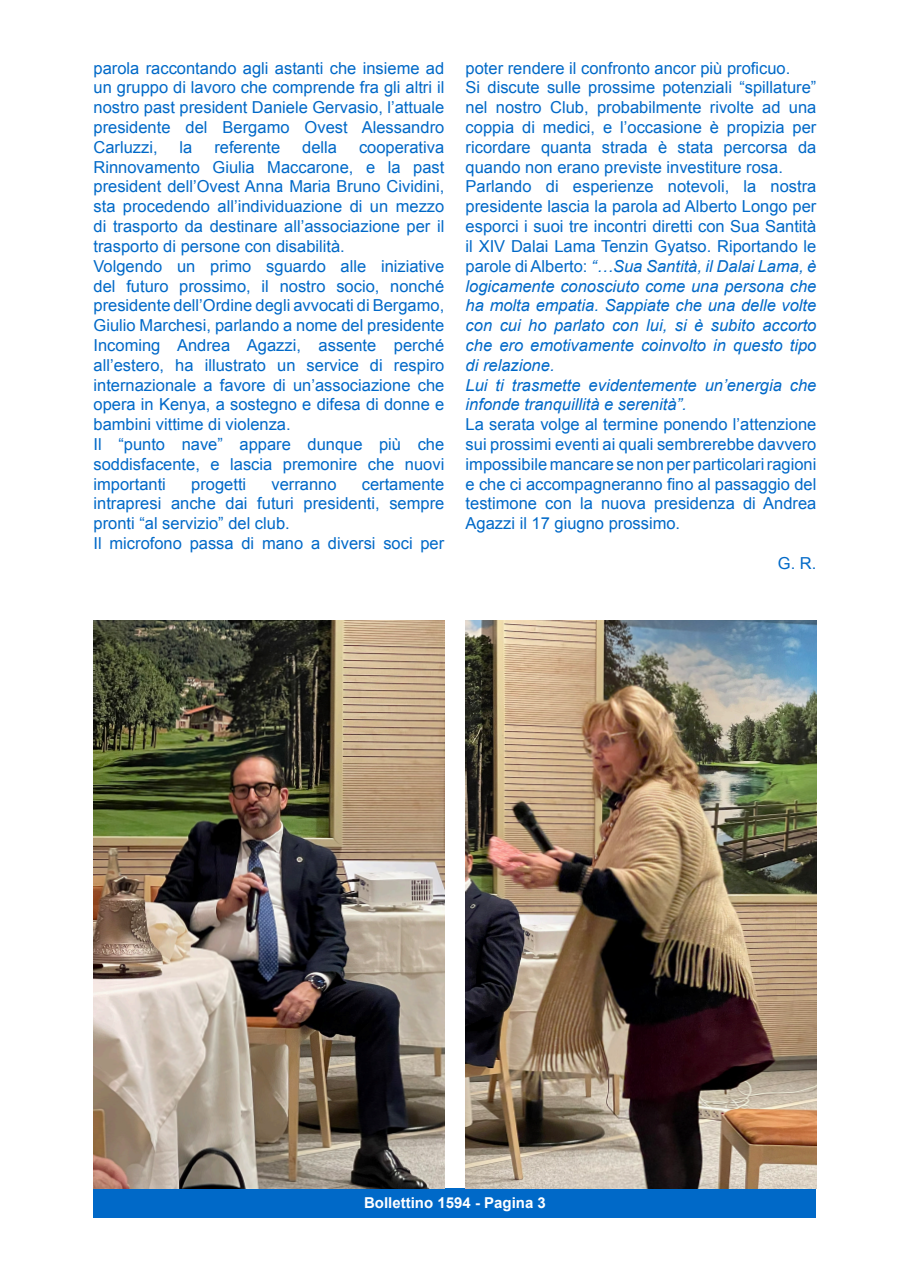
<style>
.page{position:relative;width:910px;height:1280px;background:#fff}
.page>*{position:absolute;margin:0;border:0;box-sizing:border-box;transform-origin:0 0}
.t1{font:16.5px/19.8px "Arial";color:#0069c8;text-align:justify}
.t2{font:italic 16.5px/19.8px "Arial";color:#0069c8;text-align:justify}
.t3{font:700 15px "Arial";color:#fff}
.s1{font-style:normal}
</style>
<div class="page">
<div style="left:94px;top:1188px;width:722px;height:30px;background:#0069c8"></div>
<img style="left:94px;top:621px;width:350px;height:567px">
<img style="left:466px;top:621px;width:350px;height:567px">
<p class="t1" style="left:94px;top:58px;width:352px">parola raccontando agli astanti che insieme ad un gruppo di lavoro che comprende fra gli altri il nostro past president Daniele Gervasio, l’attuale presidente del Bergamo Ovest Alessandro Carluzzi,</p>
<p class="t1" style="left:180px;top:137px;width:14px">la</p>
<p class="t1" style="left:214px;top:137px;width:68px">referente</p>
<p class="t1" style="left:302px;top:137px;width:36px">della</p>
<p class="t1" style="left:94px;top:137px;width:352px;text-indent:265px">cooperativa Rinnovamento Giulia Maccarone, e la past president dell’Ovest Anna Maria Bruno Cividini, sta procedendo all’individuazione di un mezzo di trasporto da destinare all’associazione per il trasporto di persone con disabilità.</p>
<p class="t1" style="left:94px;top:256px;width:352px">Volgendo un primo sguardo alle iniziative del futuro prossimo, il nostro socio, nonché presidente dell’Ordine degli avvocati di Bergamo, Giulio Marchesi, parlando a nome del presidente Incoming Andrea Agazzi, assente perché all’estero, ha illustrato un service di respiro internazionale a favore di un’associazione che opera in Kenya, a sostegno e difesa di donne e bambini vittime di violenza.</p>
<p class="t1" style="left:94px;top:434px;width:352px">Il “punto nave” appare dunque più che soddisfacente, e lascia premonire che nuovi importanti</p>
<p class="t1" style="left:191px;top:474px;width:57px">progetti</p>
<p class="t1" style="left:271px;top:474px;width:67px">verranno</p>
<p class="t1" style="left:94px;top:474px;width:352px;text-indent:268px">certamente intrapresi anche dai futuri presidenti, sempre pronti “al servizio” del club.</p>
<p class="t1" style="left:94px;top:533px;width:352px">Il microfono passa di mano a diversi soci per</p>
<p class="t1" style="left:466px;top:58px;width:326px">poter rendere il confronto ancor più proficuo.</p>
<p class="t1" style="left:466px;top:78px;width:352px">Si discute sulle prossime potenziali “spillature” nel nostro Club, probabilmente rivolte ad una coppia di medici, e l’occasione è propizia per ricordare quanta strada è stata percorsa da quando non erano previste investiture rosa.</p>
<p class="t2" style="left:466px;top:177px;width:352px"><span class="s1">Parlando di esperienze notevoli, la nostra presidente lascia la parola ad Alberto Longo per esporci i suoi tre incontri diretti con Sua Santità il XIV Dalai Lama Tenzin Gyatso. Riportando le parole di Alberto:</span> “…Sua Santità, il Dalai Lama, è logicamente conosciuto come una persona che ha molta empatia. Sappiate che una delle volte con cui ho parlato con lui, si è subito accorto che ero emotivamente coinvolto in questo tipo di relazione.</p>
<p class="t2" style="left:466px;top:375px;width:352px">Lui ti trasmette evidentemente un’energia che infonde tranquillità e serenità”.</p>
<p class="t1" style="left:466px;top:415px;width:352px">La serata volge al termine ponendo l’attenzione sui prossimi eventi ai quali sembrerebbe davvero impossibile mancare se non per particolari ragioni e che ci accompagneranno fino al passaggio del testimone con la nuova presidenza di Andrea Agazzi il 17 giugno prossimo.</p>
<p class="t1" style="left:778px;top:553px;width:40px">G. R.</p>
<p class="t3" style="left:364px;top:1192px;width:183px">Bollettino 1594 - Pagina 3</p>
</div>
